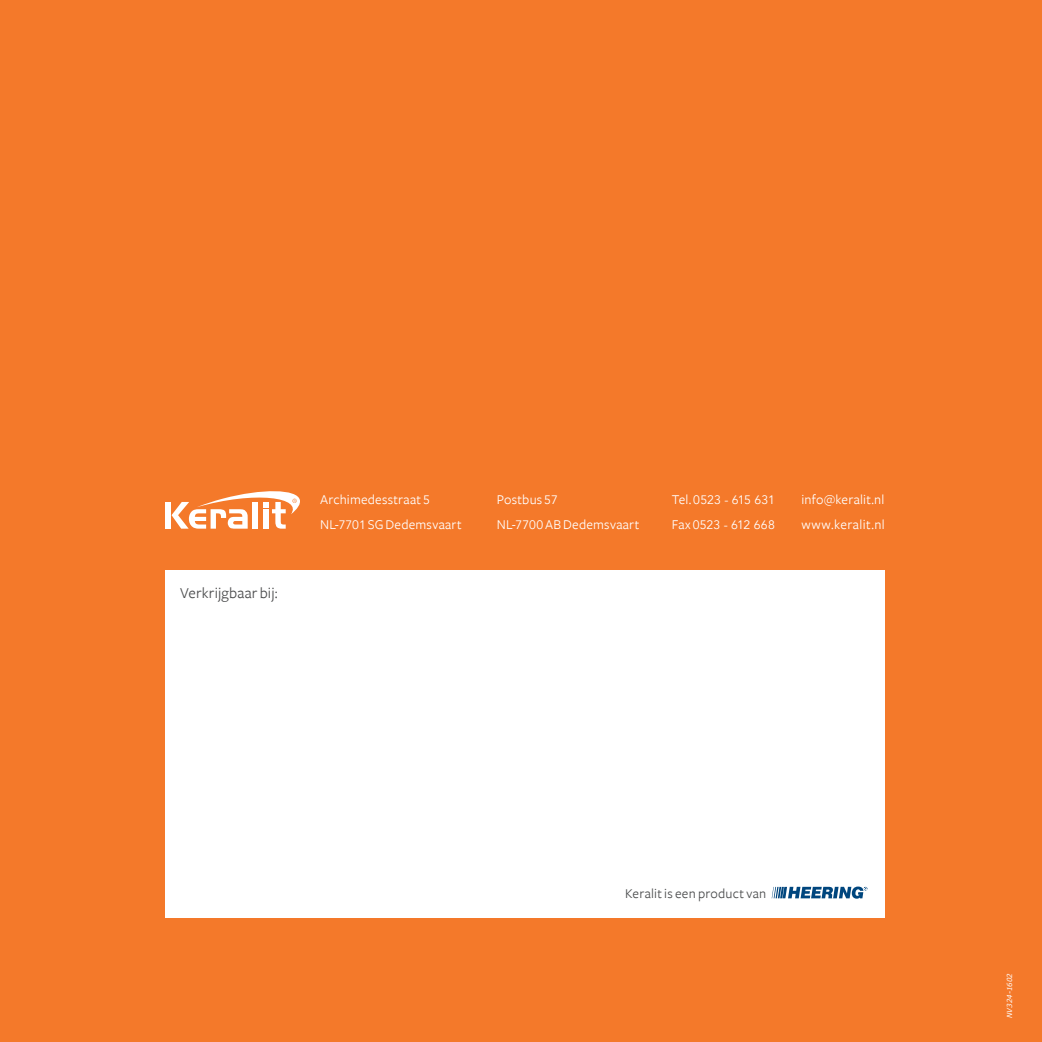
<style>
.page{position:relative;width:1042px;height:1042px;background:#f4792a}
.page>*{position:absolute;margin:0;border:0;box-sizing:border-box;transform-origin:0 0}
.t1{font:15.75px "Freight Sans";letter-spacing:.015em;color:#4b4c4d}
.t2{font:14px "Freight Sans";letter-spacing:.015em;color:#fff}
.t3{font:14px "Freight Sans";letter-spacing:.015em;color:#4b4c4d}
.t4{font:12.25px "Avenir";letter-spacing:.005em;color:#fff}
.t5{font:italic 7px "Verdana";color:#fff}
.s1{font-family:"Avenir";font-size:12.25px}
.s2{font-family:"Freight Sans";font-size:14px}
</style>
<div class="page">
<div style="left:166px;top:570px;width:719px;height:348px;background:#fff"></div>
<div style="left:166px;top:502px;width:5px;height:27px;background:#fff"></div>
<svg style="left:172px;top:491px;width:128px;height:38px"></svg>
<svg style="left:771px;top:886px;width:96px;height:12px"></svg>
<p class="t1" style="left:180px;top:584px;width:99px">Verkrijgbaar bij:</p>
<p class="t2" style="left:320px;top:492px;width:111px">Archimedesstraat <span class="s1">5</span></p>
<p class="t2" style="left:497px;top:492px;width:63px">Postbus <span class="s1">57</span></p>
<p class="t4" style="left:672px;top:492px;width:105px"><span class="s2">Tel.</span> 0523 - 615 631</p>
<p class="t2" style="left:801px;top:492px;width:84px">info@keralit.nl</p>
<p class="t2" style="left:320px;top:516px;width:143px">NL-<span class="s1">7701</span> SG Dedemsvaart</p>
<p class="t2" style="left:497px;top:516px;width:144px">NL-<span class="s1">7700</span> AB Dedemsvaart</p>
<p class="t4" style="left:672px;top:517px;width:104px"><span class="s2">Fax</span> 0523 - 612 668</p>
<p class="t2" style="left:801px;top:516px;width:85px">www.keralit.nl</p>
<p class="t3" style="left:625px;top:886px;width:143px">Keralit is een product van</p>
<p class="t5" style="left:1005px;top:1018px;width:46px;rotate:-90deg">NV324-1602</p>
</div>
